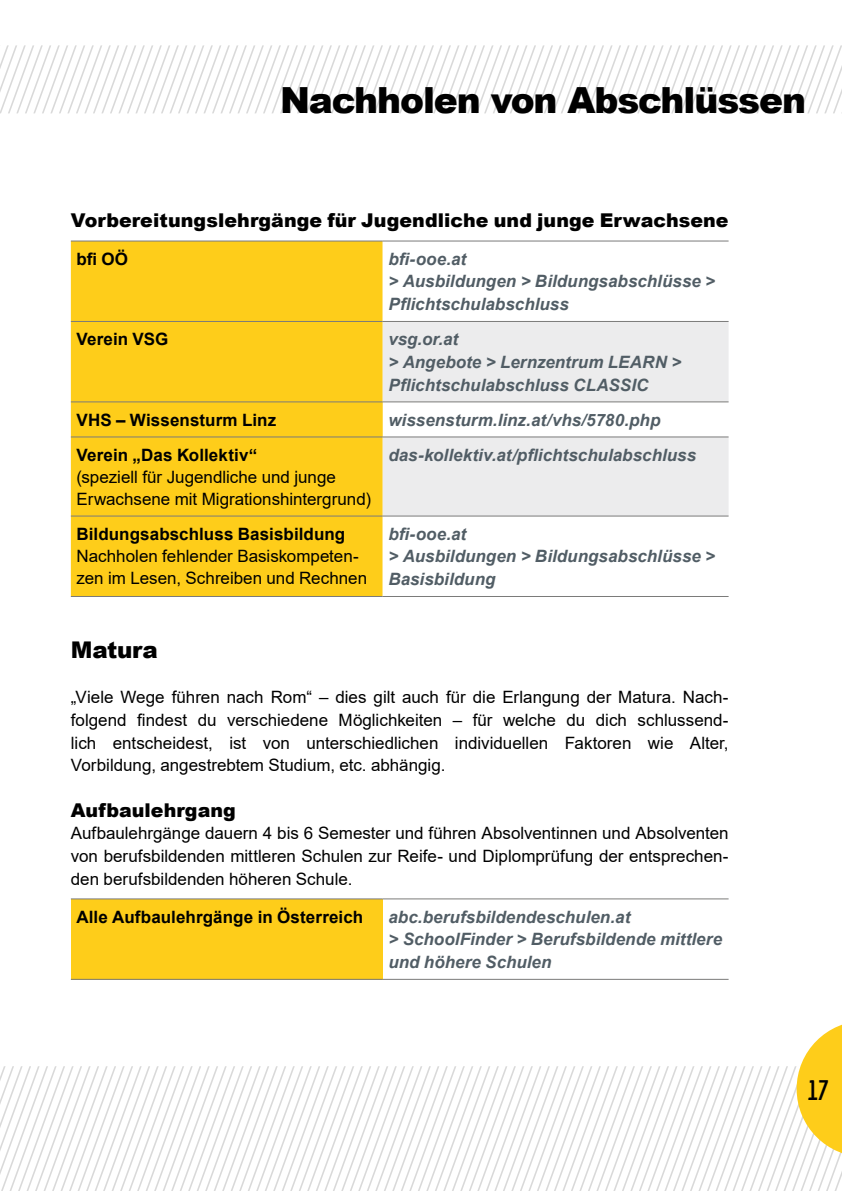
<style>
.page{position:relative;width:842px;height:1191px;background:#fff}
.page>*{position:absolute;margin:0;border:0;box-sizing:border-box;transform-origin:0 0}
.t1{font:900 36px "Arial";letter-spacing:-.03em;color:#000}
.t2{font:700 28px "Economica";color:#000}
.Inhalt_H2{font:900 23px "Arial";letter-spacing:-.01em;color:#000}
.Inhalt_H3{font:900 19px "Arial";letter-spacing:.005em;color:#000}
.Inhalt_P_Fließtext{font:17px/22.6px "Arial";color:#000;text-align:justify}
.Inhalt_Tabelle_P_Tabelle_Text{font:italic 700 17px/22.6px "Arial";color:#515d65}
.Inhalt_Tabelle_P_Tabelle_Text-2{font:17px/22px "Arial";color:#000}
.Inhalt_Tabelle_P_Tabelle_Text-3{font:700 17px "Arial";letter-spacing:.005em;color:#000}
.s1{font-weight:700}
</style>
<div class="page">
<svg style="left:0;top:45px;width:842px;height:68px"></svg>
<div style="left:71px;top:241px;width:312px;height:355px;background:#fecd1a"></div>
<svg style="left:383px;top:241px;width:346px;height:276px"></svg>
<svg style="left:383px;top:322px;width:346px;height:193px;fill:#ececed"></svg>
<hr style="left:71px;top:240px;width:312px;height:1px;background:#7b7b7a">
<hr style="left:383px;top:240px;width:346px;height:1px;background:#7b7b7a">
<hr style="left:71px;top:321px;width:312px;height:1px;background:#7b7b7a">
<hr style="left:383px;top:321px;width:346px;height:1px;background:#7b7b7a">
<hr style="left:71px;top:401px;width:312px;height:1px;background:#7b7b7a">
<hr style="left:383px;top:401px;width:346px;height:1px;background:#7b7b7a">
<hr style="left:71px;top:436px;width:312px;height:1px;background:#7b7b7a">
<hr style="left:383px;top:436px;width:346px;height:1px;background:#7b7b7a">
<hr style="left:71px;top:515px;width:312px;height:1px;background:#7b7b7a">
<hr style="left:383px;top:515px;width:346px;height:1px;background:#7b7b7a">
<hr style="left:71px;top:596px;width:312px;height:1px;background:#7b7b7a">
<hr style="left:383px;top:596px;width:346px;height:1px;background:#7b7b7a">
<div style="left:71px;top:899px;width:312px;height:80px;background:#fecd1a"></div>
<hr style="left:71px;top:898px;width:312px;height:1px;background:#7b7b7a">
<hr style="left:383px;top:898px;width:346px;height:1px;background:#7b7b7a">
<hr style="left:71px;top:978px;width:312px;height:1px;background:#7b7b7a">
<hr style="left:383px;top:978px;width:346px;height:1px;background:#7b7b7a">
<svg style="left:0;top:1024px;width:842px;height:167px"></svg>
<h1 class="t1" style="left:280px;top:74px;width:528px">Nachholen von -Abschlüssen</h1>
<h3 class="Inhalt_H3" style="left:71px;top:206px;width:659px">Vorbereitungslehrgänge für Jugendliche und junge Erwachsene</h3>
<p class="Inhalt_Tabelle_P_Tabelle_Text-3" style="left:76px;top:247px;width:53px">bfi OÖ</p>
<p class="Inhalt_Tabelle_P_Tabelle_Text" style="left:388px;top:248px;width:328px">bfi-ooe.at<br>˃ Ausbildungen ˃ Bildungsabschlüsse ˃<br>Pflichtschulabschluss</p>
<p class="Inhalt_Tabelle_P_Tabelle_Text-3" style="left:77px;top:327px;width:93px">Verein VSG</p>
<p class="Inhalt_Tabelle_P_Tabelle_Text" style="left:388px;top:328px;width:294px">vsg.or.at<br>˃ Angebote ˃ Lernzentrum LEARN ˃<br>Pflichtschulabschluss CLASSIC</p>
<p class="Inhalt_Tabelle_P_Tabelle_Text-3" style="left:77px;top:408px;width:201px">VHS – Wissensturm Linz</p>
<p class="Inhalt_Tabelle_P_Tabelle_Text" style="left:388px;top:409px;width:273px">wissensturm.linz.at/vhs/5780.php</p>
<p class="Inhalt_Tabelle_P_Tabelle_Text-2" style="left:77px;top:443px;width:296px"><span class="s1">Verein „Das Kollektiv“<br></span>(speziell für Jugendliche und junge<br>Erwachsene mit Migrationshintergrund)</p>
<p class="Inhalt_Tabelle_P_Tabelle_Text" style="left:388px;top:444px;width:309px">das-kollektiv.at/pflichtschulabschluss</p>
<p class="Inhalt_Tabelle_P_Tabelle_Text-3" style="left:77px;top:522px;width:270px">Bildungsabschluss Basisbildung</p>
<p class="Inhalt_Tabelle_P_Tabelle_Text-2" style="left:77px;top:545px;width:292px">Nachholen fehlender Basiskompeten&shy;zen im Lesen, Schreiben und Rechnen</p>
<p class="Inhalt_Tabelle_P_Tabelle_Text" style="left:388px;top:523px;width:328px">bfi-ooe.at<br>&gt; Ausbildungen &gt; Bildungsabschlüsse &gt;<br>Basisbildung</p>
<h2 class="Inhalt_H2" style="left:71px;top:633px;width:89px">Matura</h2>
<p class="Inhalt_P_Fließtext" style="left:71px;top:686px;width:659px">„Viele Wege führen nach Rom“ – dies gilt auch für die Erlangung der Matura. Nach&shy;folgend findest du verschiedene Möglichkeiten – für welche du dich schlussend&shy;lich entscheidest, ist von unterschiedlichen individuellen Faktoren wie Alter, Vorbildung, angestrebtem Studium, etc. abhängig.</p>
<h3 class="Inhalt_H3" style="left:71px;top:796px;width:167px">Aufbaulehrgang</h3>
<p class="Inhalt_P_Fließtext" style="left:71px;top:822px;width:659px">Aufbaulehrgänge dauern 4 bis 6 Semester und führen Absolventinnen und Absolventen von berufsbildenden mittleren Schulen zur Reife- und Diplomprüfung der entsprechen&shy;den berufsbildenden höheren Schule.</p>
<p class="Inhalt_Tabelle_P_Tabelle_Text-3" style="left:76px;top:904px;width:288px">Alle Aufbaulehrgänge in Österreich</p>
<p class="Inhalt_Tabelle_P_Tabelle_Text" style="left:388px;top:906px;width:335px">abc.berufsbildendeschulen.at<br>&gt; SchoolFinder &gt; Berufsbildende mittlere und höhere Schulen</p>
<h2 class="t2" style="left:807px;top:1074px;width:24px">17</h2>
</div>
